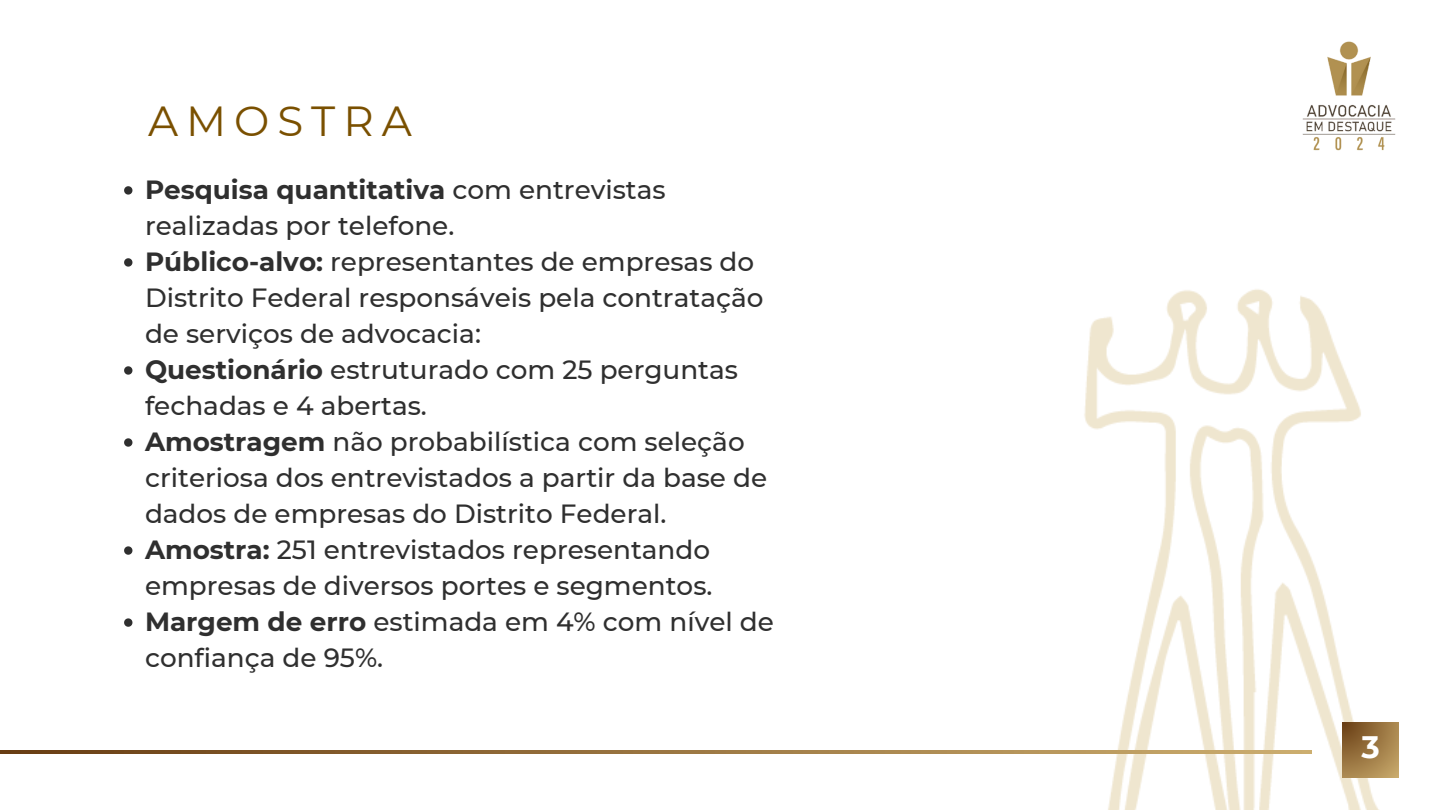
<style>
.page{position:relative;width:1440px;height:810px;background:#fff}
.page>*{position:absolute;margin:0;border:0;box-sizing:border-box;transform-origin:0 0}
.t1{font:42px "Montserrat";letter-spacing:.19em;color:#7a5000}
.t2{font:700 31px "Montserrat";color:#fff}
.t3{font:500 26.3px/36px "Montserrat";color:#2f2f2f}
.s1{font-weight:700}
</style>
<div class="page">
<img style="left:1084px;top:289px;width:315px;height:521px">
<svg style="left:1343px;top:722px;width:55px;height:56px;background:#9d7944"></svg>
<img style="left:1302px;top:41px;width:94px;height:110px">
<svg style="left:124px;top:186px;width:8px;height:9px"></svg>
<svg style="left:124px;top:258px;width:8px;height:9px"></svg>
<svg style="left:124px;top:366px;width:8px;height:9px"></svg>
<svg style="left:124px;top:438px;width:8px;height:9px"></svg>
<svg style="left:124px;top:546px;width:8px;height:9px"></svg>
<svg style="left:124px;top:618px;width:8px;height:9px"></svg>
<svg style="left:0;top:750px;width:1312px;height:4px;background:#9a7541"></svg>
<p class="t1" style="left:148px;top:95px;width:265px">AMOSTRA</p>
<p class="t3" style="left:145px;top:172px;width:522px"><span class="s1">Pesquisa quantitativa</span> com entrevistas realizadas por telefone.</p>
<p class="t3" style="left:145px;top:244px;width:620px"><span class="s1">Público-alvo:</span> representantes de empresas do<br>Distrito Federal responsáveis pela contratação de serviços de advocacia:</p>
<p class="t3" style="left:145px;top:352px;width:595px"><span class="s1">Questionário</span> estruturado com 25 perguntas fechadas e 4 abertas.</p>
<p class="t3" style="left:145px;top:424px;width:624px"><span class="s1">Amostragem</span> não probabilística com seleção criteriosa dos entrevistados a partir da base de dados de empresas do Distrito Federal.</p>
<p class="t3" style="left:145px;top:532px;width:569px"><span class="s1">Amostra:</span> 251 entrevistados representando empresas de diversos portes e segmentos.</p>
<p class="t3" style="left:145px;top:604px;width:630px"><span class="s1">Margem de erro</span> estimada em 4% com nível de confiança de 95%.</p>
<p class="t2" style="left:1361px;top:727px;width:20px">3</p>
</div>
